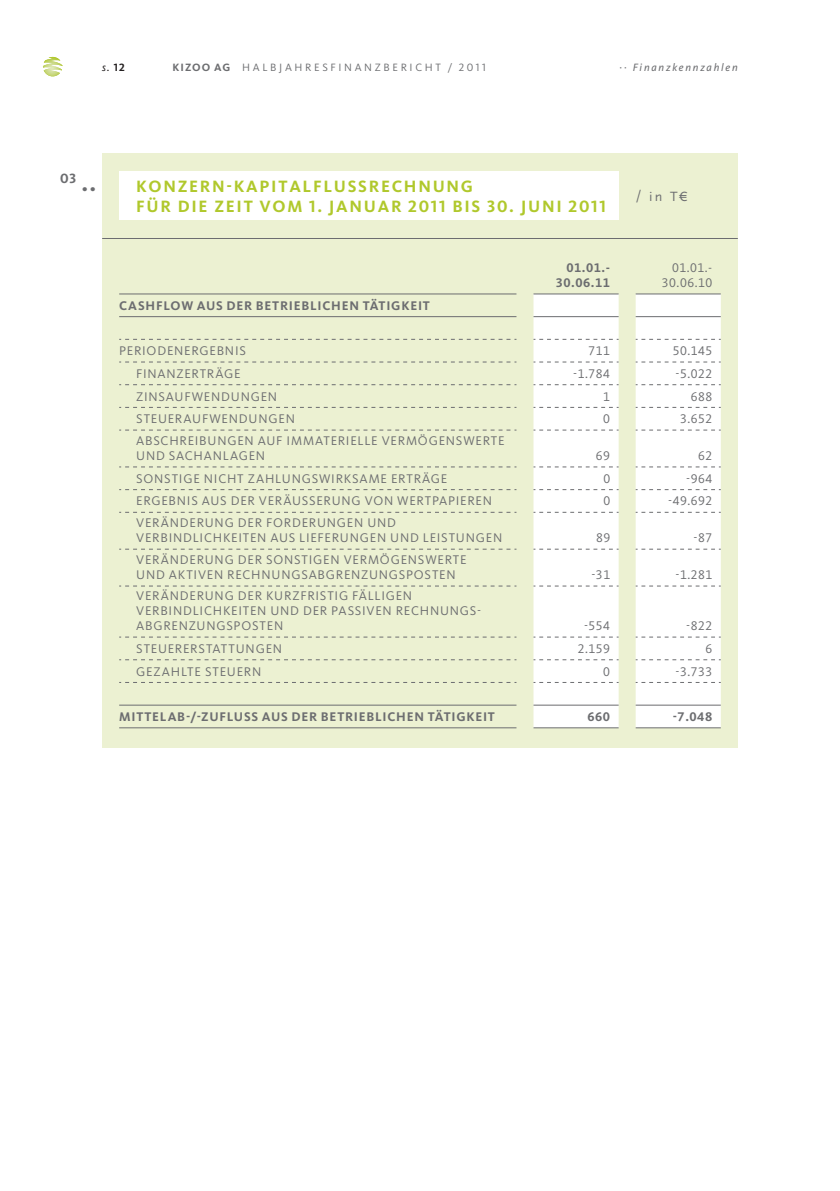
<style>
.page{position:relative;width:840px;height:1191px;background:#fff}
.page>*{position:absolute;margin:0;border:0;box-sizing:border-box;transform-origin:0 0}
.t1{font:700 17px/20px "Kievit OT";letter-spacing:.1em;color:#b0c82c}
.t2{font:14px "Scala Sans Pro";color:#6c6d70}
.t3{font:700 14px "Kievit OT";color:#6c6d70}
.t4{font:13px/15px "Kievit OT";letter-spacing:.06em;color:#6c6d70;text-align:right}
.t5{font:700 13px/15px "Kievit OT";letter-spacing:.06em;color:#6c6d70;text-align:right}
.t6{font:11px "Kievit OT";color:#6c6d70}
.t7{font:italic 11px "Kievit OT";letter-spacing:.16em;color:#6c6d70}
.t8{font:italic 11px "Kievit OT";color:#231f20}
.s1{font-weight:700;font-style:normal}
.s2{font-weight:700}
.s3{font-size:24px}
</style>
<div class="page">
<svg style="left:43px;top:57px;width:19px;height:19px"></svg>
<div style="left:102px;top:153px;width:635px;height:595px;background:#ecf1d2"></div>
<svg style="left:533px;top:294px;width:187px;height:434px;background:#fcfcf9"></svg>
<svg style="left:119px;top:339px;width:397px;height:1px"></svg>
<svg style="left:533px;top:339px;width:85px;height:1px"></svg>
<svg style="left:635px;top:339px;width:85px;height:1px"></svg>
<svg style="left:119px;top:361px;width:397px;height:1px"></svg>
<svg style="left:533px;top:361px;width:85px;height:1px"></svg>
<svg style="left:635px;top:361px;width:85px;height:1px"></svg>
<svg style="left:119px;top:384px;width:397px;height:1px"></svg>
<svg style="left:533px;top:384px;width:85px;height:1px"></svg>
<svg style="left:635px;top:384px;width:85px;height:1px"></svg>
<svg style="left:119px;top:407px;width:397px;height:1px"></svg>
<svg style="left:533px;top:407px;width:85px;height:1px"></svg>
<svg style="left:635px;top:407px;width:85px;height:1px"></svg>
<svg style="left:119px;top:429px;width:397px;height:1px"></svg>
<svg style="left:533px;top:429px;width:85px;height:1px"></svg>
<svg style="left:635px;top:429px;width:85px;height:1px"></svg>
<svg style="left:119px;top:466px;width:397px;height:1px"></svg>
<svg style="left:533px;top:466px;width:85px;height:1px"></svg>
<svg style="left:635px;top:466px;width:85px;height:1px"></svg>
<svg style="left:119px;top:489px;width:397px;height:1px"></svg>
<svg style="left:533px;top:489px;width:85px;height:1px"></svg>
<svg style="left:635px;top:489px;width:85px;height:1px"></svg>
<svg style="left:119px;top:512px;width:397px;height:1px"></svg>
<svg style="left:533px;top:512px;width:85px;height:1px"></svg>
<svg style="left:635px;top:512px;width:85px;height:1px"></svg>
<svg style="left:119px;top:548px;width:397px;height:1px"></svg>
<svg style="left:533px;top:548px;width:85px;height:1px"></svg>
<svg style="left:635px;top:548px;width:85px;height:1px"></svg>
<svg style="left:119px;top:585px;width:397px;height:1px"></svg>
<svg style="left:533px;top:585px;width:85px;height:1px"></svg>
<svg style="left:635px;top:585px;width:85px;height:1px"></svg>
<svg style="left:119px;top:636px;width:397px;height:1px"></svg>
<svg style="left:533px;top:636px;width:85px;height:1px"></svg>
<svg style="left:635px;top:636px;width:85px;height:1px"></svg>
<svg style="left:119px;top:659px;width:397px;height:1px"></svg>
<svg style="left:533px;top:659px;width:85px;height:1px"></svg>
<svg style="left:635px;top:659px;width:85px;height:1px"></svg>
<svg style="left:119px;top:682px;width:397px;height:1px"></svg>
<svg style="left:533px;top:682px;width:85px;height:1px"></svg>
<svg style="left:635px;top:682px;width:85px;height:1px"></svg>
<hr style="left:119px;top:293px;width:397px;height:1px;background:#6c6d70">
<hr style="left:533px;top:293px;width:85px;height:1px;background:#6c6d70">
<hr style="left:635px;top:293px;width:85px;height:1px;background:#6c6d70">
<hr style="left:119px;top:316px;width:397px;height:1px;background:#6c6d70">
<hr style="left:533px;top:316px;width:85px;height:1px;background:#6c6d70">
<hr style="left:635px;top:316px;width:85px;height:1px;background:#6c6d70">
<hr style="left:119px;top:704px;width:397px;height:1px;background:#6c6d70">
<hr style="left:533px;top:704px;width:85px;height:1px;background:#6c6d70">
<hr style="left:635px;top:704px;width:85px;height:1px;background:#6c6d70">
<hr style="left:119px;top:727px;width:397px;height:1px;background:#6c6d70">
<hr style="left:533px;top:727px;width:85px;height:1px;background:#6c6d70">
<hr style="left:635px;top:727px;width:85px;height:1px;background:#6c6d70">
<hr style="left:102px;top:238px;width:635px;height:1px;background:#6c6d70">
<div style="left:119px;top:171px;width:499px;height:49px;background:#fff"></div>
<p class="t8" style="left:102px;top:60px;width:24px">s. <span class="s1">12</span></p>
<p class="t6" style="left:172px;top:60px;width:80px"><span class="s2">KIZOO AG</span> HALBJAHRESFINANZBERICHT</p>
<p class="t6" style="left:447px;top:60px;width:39px">/ 2011</p>
<p class="t7" style="left:619px;top:60px;width:120px">·· Finanzkennzahlen</p>
<p class="t3" style="left:60px;top:170px;width:38px">03 <span class="s3">..</span></p>
<h1 class="t1" style="left:136px;top:176px;width:471px">KONZERN-KAPITALFLUSSRECHNUNG<br>FÜR DIE ZEIT VOM 1. JANUAR 2011 BIS 30. JUNI 2011</h1>
<p class="t2" style="left:635px;top:188px;width:52px">/ in T€</p>
<p class="t5" style="left:555px;top:260px;width:56px">01.01.-<br>30.06.11</p>
<p class="t4" style="left:661px;top:260px;width:52px">01.01.-<br>30.06.10</p>
<p class="t5" style="left:119px;top:298px;width:312px">CASHFLOW AUS DER BETRIEBLICHEN TÄTIGKEIT</p>
<p class="t4" style="left:119px;top:343px;width:8px">PERI</p>
<p class="t4" style="left:146px;top:343px;width:29px">ODENER</p>
<p class="t4" style="left:199px;top:343px;width:18px">GEBNIS</p>
<p class="t4" style="left:588px;top:343px;width:23px">711</p>
<p class="t4" style="left:672px;top:343px;width:41px">50.145</p>
<p class="t4" style="left:136px;top:366px;width:16px">FINANZERTR</p>
<p class="t4" style="left:215px;top:366px;width:25px">ÄGE</p>
<p class="t4" style="left:573px;top:366px;width:38px">-1.784</p>
<p class="t4" style="left:675px;top:366px;width:38px">-5.022</p>
<p class="t4" style="left:136px;top:388px;width:18px">ZINSAUFWEN</p>
<p class="t4" style="left:221px;top:388px;width:48px">DUNGEN</p>
<p class="t4" style="left:603px;top:388px;width:8px">1</p>
<p class="t4" style="left:690px;top:388px;width:23px">688</p>
<p class="t4" style="left:136px;top:411px;width:17px">STEUERAUFWEN</p>
<p class="t4" style="left:239px;top:411px;width:48px">DUNGEN</p>
<p class="t4" style="left:603px;top:411px;width:8px">0</p>
<p class="t4" style="left:679px;top:411px;width:34px">3.652</p>
<p class="t4" style="left:136px;top:433px;width:18px">ABSCHREIBUN</p>
<p class="t4" style="left:227px;top:433px;width:40px">GEN AUF</p>
<p class="t4" style="left:286px;top:433px;width:9px">IMMATERIELLE</p>
<p class="t4" style="left:381px;top:433px;width:10px">VERM</p>
<p class="t4" style="left:418px;top:433px;width:30px">ÖGENSWERTE</p>
<p class="t4" style="left:136px;top:448px;width:50px">UN D SACHANLA</p>
<p class="t4" style="left:238px;top:448px;width:18px">GEN</p>
<p class="t4" style="left:595px;top:448px;width:16px">69</p>
<p class="t4" style="left:697px;top:448px;width:16px">62</p>
<p class="t4" style="left:136px;top:471px;width:26px">SONSTI</p>
<p class="t4" style="left:183px;top:471px;width:30px">GE NICHT</p>
<p class="t4" style="left:247px;top:471px;width:10px">ZAHLUN</p>
<p class="t4" style="left:301px;top:471px;width:19px">GSWIR</p>
<p class="t4" style="left:343px;top:471px;width:18px">KSAME</p>
<p class="t4" style="left:391px;top:471px;width:9px">ERTR</p>
<p class="t4" style="left:422px;top:471px;width:25px">ÄGE</p>
<p class="t4" style="left:603px;top:471px;width:8px">0</p>
<p class="t4" style="left:685px;top:471px;width:28px">-964</p>
<p class="t4" style="left:136px;top:493px;width:34px">ERGEBNIS</p>
<p class="t4" style="left:202px;top:493px;width:9px">AUS</p>
<p class="t4" style="left:230px;top:493px;width:37px">DER VER</p>
<p class="t4" style="left:283px;top:493px;width:42px">ÄUSSERUN</p>
<p class="t4" style="left:351px;top:493px;width:112px">G VON WERTPAPIEREN</p>
<p class="t4" style="left:603px;top:493px;width:8px">0</p>
<p class="t4" style="left:667px;top:493px;width:46px">-49.692</p>
<p class="t4" style="left:136px;top:515px;width:9px">VER</p>
<p class="t4" style="left:161px;top:515px;width:38px">ÄN DERUN</p>
<p class="t4" style="left:224px;top:515px;width:86px">G DER FORDERUN</p>
<p class="t4" style="left:337px;top:515px;width:61px">GEN UND</p>
<p class="t4" style="left:136px;top:530px;width:9px">VERBIN</p>
<p class="t4" style="left:183px;top:530px;width:18px">DLICH</p>
<p class="t4" style="left:223px;top:530px;width:16px">KEITEN</p>
<p class="t4" style="left:270px;top:530px;width:9px">AUS</p>
<p class="t4" style="left:299px;top:530px;width:15px">LIEFERUN</p>
<p class="t4" style="left:359px;top:530px;width:78px">GEN UND LEISTUN</p>
<p class="t4" style="left:475px;top:530px;width:18px">GEN</p>
<p class="t4" style="left:595px;top:530px;width:16px">89</p>
<p class="t4" style="left:693px;top:530px;width:20px">-87</p>
<p class="t4" style="left:136px;top:552px;width:9px">VER</p>
<p class="t4" style="left:161px;top:552px;width:38px">ÄN DERUN</p>
<p class="t4" style="left:224px;top:552px;width:67px">G DER SONSTI</p>
<p class="t4" style="left:313px;top:552px;width:40px">GEN VERM</p>
<p class="t4" style="left:380px;top:552px;width:30px">ÖGENSWERTE</p>
<p class="t4" style="left:136px;top:567px;width:109px">UN D AKTIVEN RECHNUN</p>
<p class="t4" style="left:291px;top:567px;width:19px">GSAB</p>
<p class="t4" style="left:326px;top:567px;width:20px">GRENZUN</p>
<p class="t4" style="left:388px;top:567px;width:44px">GSPOSTEN</p>
<p class="t4" style="left:591px;top:567px;width:20px">-31</p>
<p class="t4" style="left:675px;top:567px;width:38px">-1.281</p>
<p class="t4" style="left:136px;top:588px;width:9px">VER</p>
<p class="t4" style="left:161px;top:588px;width:38px">ÄN DERUN</p>
<p class="t4" style="left:224px;top:588px;width:58px">G DER KURZFRISTI</p>
<p class="t4" style="left:339px;top:588px;width:65px">G FÄLLIGEN</p>
<p class="t4" style="left:136px;top:603px;width:9px">VERBIN</p>
<p class="t4" style="left:183px;top:603px;width:18px">DLICH</p>
<p class="t4" style="left:223px;top:603px;width:16px">KEITEN</p>
<p class="t4" style="left:270px;top:603px;width:76px">UN D DER PASSI</p>
<p class="t4" style="left:366px;top:603px;width:48px">VEN RECHNUN</p>
<p class="t4" style="left:459px;top:603px;width:23px">GS-</p>
<p class="t4" style="left:136px;top:618px;width:37px">ABGRENZUN</p>
<p class="t4" style="left:216px;top:618px;width:44px">GSPOSTEN</p>
<p class="t4" style="left:583px;top:618px;width:28px">-554</p>
<p class="t4" style="left:685px;top:618px;width:28px">-822</p>
<p class="t4" style="left:136px;top:641px;width:17px">STEUERERSTATTUN</p>
<p class="t4" style="left:255px;top:641px;width:18px">GEN</p>
<p class="t4" style="left:577px;top:641px;width:34px">2.159</p>
<p class="t4" style="left:705px;top:641px;width:8px">6</p>
<p class="t4" style="left:136px;top:663px;width:9px">GEZAHLTE</p>
<p class="t4" style="left:205px;top:663px;width:17px">STEUERN</p>
<p class="t4" style="left:603px;top:663px;width:8px">0</p>
<p class="t4" style="left:675px;top:663px;width:38px">-3.733</p>
<p class="t5" style="left:119px;top:709px;width:377px">MITTELAB-/-ZUFLUSS AUS DER BETRIEBLICHEN TÄTIGKEIT</p>
<p class="t5" style="left:587px;top:709px;width:24px">660</p>
<p class="t5" style="left:672px;top:709px;width:41px">-7.048</p>
</div>
